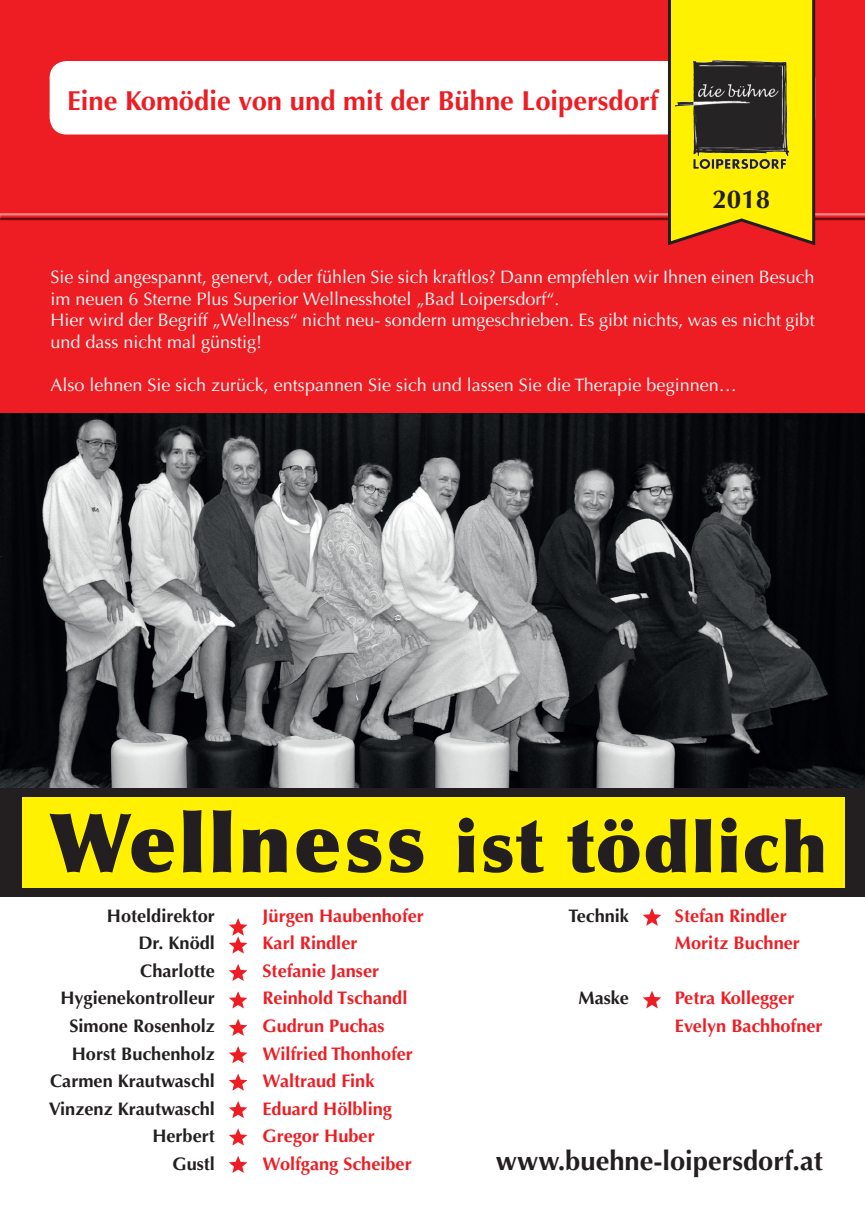
<style>
.page{position:relative;width:865px;height:1214px;background:#fff}
.page>*{position:absolute;margin:0;border:0;box-sizing:border-box;transform-origin:0 0}
.t1{font:900 70.6px "Optima";letter-spacing:.03em;color:#231f20}
.t2{font:700 27.4px "Optima";color:#ee1d23}
.t3{font:700 27.4px "Optima";color:#231f20}
.t4{font:700 26px "Optima";color:#231f20}
.t5{font:700 18.2px/27.6px "Optima";color:#ee1d23}
.t6{font:700 18.2px/27.6px "Optima";color:#231f20;text-align:right}
.t7{font:18px/21.6px "Optima";color:#fff}
.s1{font-size:82.2px}
</style>
<div class="page">
<img style="left:0;top:412px;width:864px;height:376px">
<svg style="left:643px;top:908px;width:18px;height:17px"></svg>
<svg style="left:642px;top:991px;width:19px;height:17px"></svg>
<svg style="left:229px;top:918px;width:18px;height:35px"></svg>
<svg style="left:229px;top:964px;width:18px;height:16px"></svg>
<svg style="left:229px;top:991px;width:18px;height:17px"></svg>
<svg style="left:229px;top:1019px;width:18px;height:16px"></svg>
<svg style="left:229px;top:1046px;width:18px;height:17px"></svg>
<svg style="left:229px;top:1073px;width:18px;height:17px"></svg>
<svg style="left:229px;top:1101px;width:18px;height:16px"></svg>
<svg style="left:229px;top:1128px;width:18px;height:17px"></svg>
<svg style="left:229px;top:1156px;width:18px;height:16px"></svg>
<div style="left:0;top:0;width:865px;height:412px;background:#ee1d23"></div>
<div style="left:0;top:213px;width:865px;height:5px;background:#f46e72"></div>
<div style="left:0;top:214px;width:865px;height:6px;background:#231f20;opacity:.75"></div>
<div style="left:50px;top:61px;width:765px;height:73px;background:#fff;border-radius:17px"></div>
<svg style="left:666px;top:0;width:150px;height:246px"></svg>
<img style="left:674px;top:60px;width:84px;height:96px">
<div style="left:0;top:788px;width:865px;height:109px;background:#231f20"></div>
<div style="left:23px;top:797px;width:822px;height:90px;background:#fff101"></div>
<h2 class="t2" style="left:67px;top:85px;width:592px">Eine Komödie von und mit der Bühne Loipersdorf</h2>
<h3 class="t4" style="left:712px;top:184px;width:59px">2018</h3>
<p class="t7" style="left:50px;top:266px;width:765px">Sie sind angespannt, genervt, oder fühlen Sie sich kraftlos? Dann empfehlen wir Ihnen einen Besuch im neuen 6 Sterne Plus Superior Wellnesshotel „Bad Loipersdorf“.<br>Hier wird der Begriff „Wellness“ nicht neu- sondern umgeschrieben. Es gibt nichts, was es nicht gibt und dass nicht mal günstig!</p>
<p class="t7" style="left:50px;top:374px;width:687px">Also lehnen Sie sich zurück, entspannen Sie sich und lassen Sie die Therapie beginnen…</p>
<h1 class="t1" style="left:49px;top:804px;width:780px"><span class="s1">Wellness</span> ist tödlich</h1>
<p class="t5" style="left:262px;top:901px;width:163px">Jürgen Haubenhofer<br>Karl Rindler<br>Stefanie Janser<br>Reinhold Tschandl<br>Gudrun Puchas<br>Wilfried Thonhofer<br>Waltraud Fink<br>Eduard Hölbling<br>Gregor Huber<br>Wolfgang Scheiber</p>
<p class="t5" style="left:675px;top:901px;width:126px">Stefan Rindler<br>Moritz Buchner</p>
<p class="t6" style="left:49px;top:901px;width:168px">Hoteldirektor<br>Dr. Knödl<br>Charlotte<br>Hygienekontrolleur<br>Simone Rosenholz<br>Horst Buchenholz<br>Carmen Krautwaschl<br>Vinzenz Krautwaschl<br>Herbert<br>Gustl</p>
<p class="t6" style="left:568px;top:901px;width:62px">Technik</p>
<p class="t5" style="left:675px;top:984px;width:149px">Petra Kollegger<br>Evelyn Bachhofner</p>
<p class="t6" style="left:578px;top:984px;width:52px">Maske</p>
<h2 class="t3" style="left:496px;top:1144px;width:328px">www.buehne-loipersdorf.at</h2>
</div>
